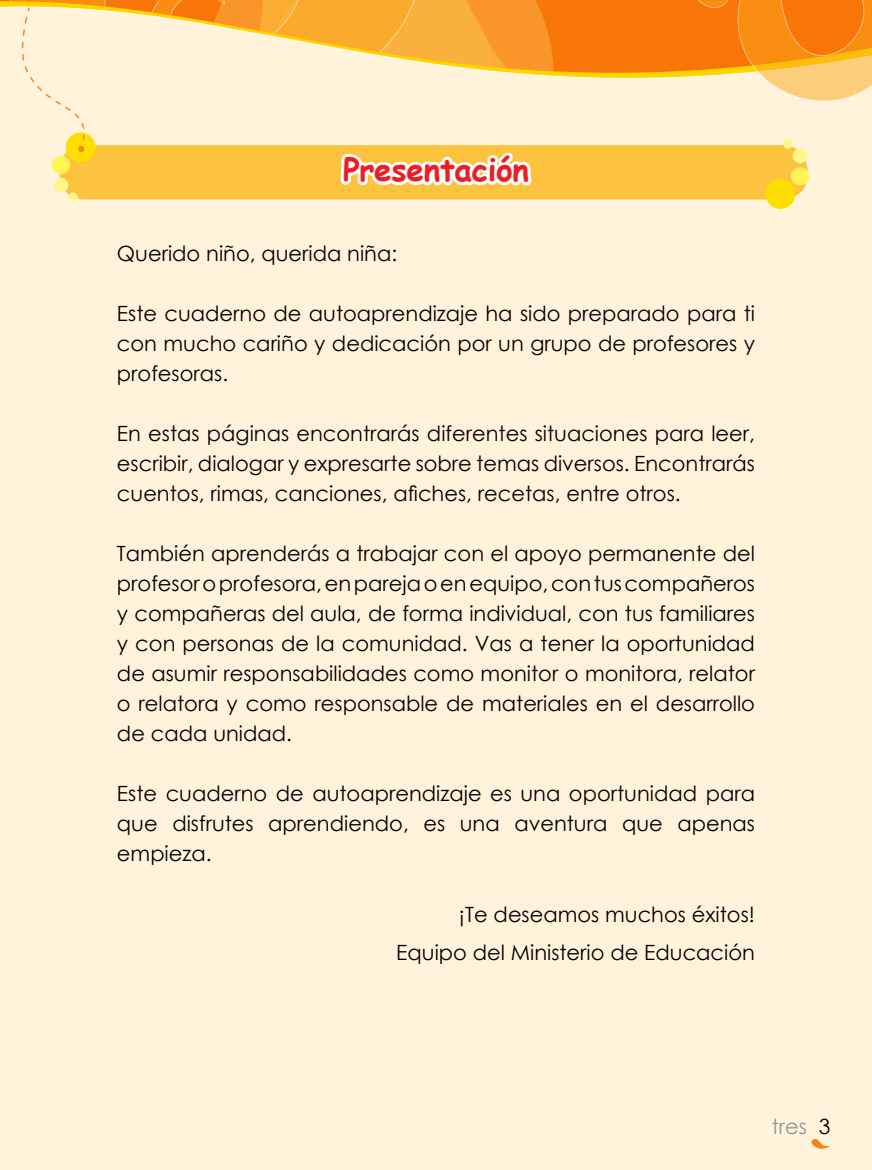
<style>
.page{position:relative;width:872px;height:1170px;background:#fff}
.page>*{position:absolute;margin:0;border:0;box-sizing:border-box;transform-origin:0 0}
.t1{font:700 31.5px "Comic Sans MS";letter-spacing:-.01em;color:#ed1d24}
.t2{font:21px/30px "Century Gothic";color:#000;text-align:justify}
.t3{font:21px "Century Gothic";color:#939598}
.s1{color:#000}
</style>
<div class="page">
<div style="left:0;top:0;width:872px;height:1169px;background:#fff4db"></div>
<div style="left:59px;top:145px;width:748px;height:54px;background:#fec33e;border-radius:26px"></div>
<div style="left:765px;top:179px;width:30px;height:30px;background:#ffdf00;border-radius:50%"></div>
<div style="left:791px;top:167px;width:18px;height:18px;background:#fff454;border-radius:50%"></div>
<div style="left:792px;top:149px;width:15px;height:14px;background:#fff68d;border-radius:50%"></div>
<div style="left:783px;top:139px;width:9px;height:10px;background:#fff68d;border-radius:50%"></div>
<svg style="left:811px;top:1139px;width:19px;height:10px"></svg>
<svg style="left:554px;top:0;width:135px;height:79px;background:#f77e0b"></svg>
<svg style="left:48px;top:0;width:506px;height:202px"></svg>
<svg style="left:0;top:0;width:423px;height:97px"></svg>
<svg style="left:689px;top:0;width:183px;height:101px;background:#f9a33e"></svg>
<h1 class="t1" style="left:343px;top:146px;width:187px">Presentación</h1>
<p class="t2" style="left:117px;top:238px;width:282px">Querido niño, querida niña:</p>
<p class="t2" style="left:117px;top:298px;width:639px">Este cuaderno de autoaprendizaje ha sido preparado para ti con mucho cariño y dedicación por un grupo de profesores y profesoras.</p>
<p class="t2" style="left:117px;top:418px;width:639px">En estas páginas encontrarás diferentes situaciones para leer, escribir, dialogar y expresarte sobre temas diversos. Encontrarás cuentos, rimas, canciones, afiches, recetas, entre otros.</p>
<p class="t2" style="left:117px;top:538px;width:639px">También aprenderás a trabajar con el apoyo permanente del profesor o profesora, en pareja o en equipo, con tus compañeros y compañeras del aula, de forma individual, con tus familiares y con personas de la comunidad. Vas a tener la oportunidad de asumir responsabilidades como monitor o monitora, relator o relatora y como responsable de materiales en el desarrollo de cada unidad.</p>
<p class="t2" style="left:117px;top:778px;width:639px">Este cuaderno de autoaprendizaje es una oportunidad para que disfrutes aprendiendo, es una aventura que apenas empieza.</p>
<p class="t2" style="left:396px;top:894px;width:360px;line-height:38.5px;text-align:right">¡Te deseamos muchos éxitos!<br>Equipo del Ministerio de Educación</p>
<p class="t3" style="left:771px;top:1111px;width:60px">tres <span class="s1">3</span></p>
</div>
